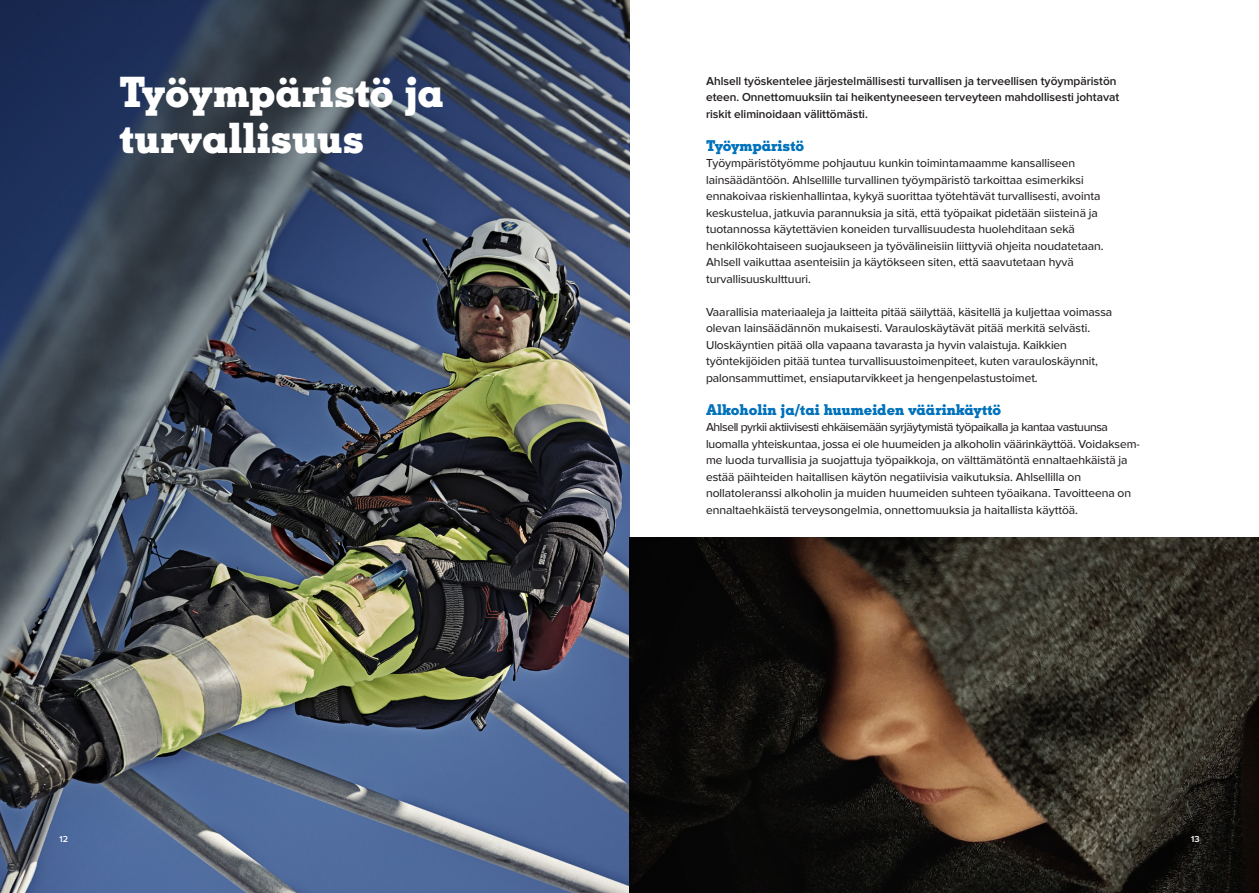
<style>
.page{position:relative;width:1259px;height:893px;background:#fff}
.page>*{position:absolute;margin:0;border:0;box-sizing:border-box;transform-origin:0 0}
.t1{font:800 42px/46.5px "Ahlsell Slab";letter-spacing:-.01em;color:#fff}
.t2{font:800 15px "Ahlsell Slab";color:#0072bc}
.t3{font:12px/16.5px "Ahlsell Sans";color:#231f20}
.t4{font:600 12px/16.5px "Ahlsell Sans";color:#231f20}
.t5{font:600 9px "Ahlsell Sans";color:#fff}
</style>
<div class="page">
<img style="left:0;top:0;width:629px;height:893px">
<img style="left:629px;top:537px;width:629px;height:356px">
<p class="t1" style="left:119px;top:68px;width:326px">Työympäristö ja turvallisuus</p>
<p class="t4" style="left:706px;top:72px;width:415px">Ahlsell työskentelee järjestelmällisesti turvallisen ja terveellisen työympäristön eteen. Onnettomuuksiin tai heikentyneeseen terveyteen mahdollisesti johtavat riskit eliminoidaan välittömästi.</p>
<p class="t2" style="left:706px;top:136px;width:100px">Työympäristö</p>
<p class="t3" style="left:706px;top:155px;width:399px">Työympäristötyömme pohjautuu kunkin toimintamaamme kansalliseen lainsäädäntöön. Ahlsellille turvallinen työympäristö tarkoittaa esimerkiksi ennakoivaa riskienhallintaa, kykyä suorittaa työtehtävät turvallisesti, avointa keskustelua, jatkuvia parannuksia ja sitä, että työpaikat pidetään siisteinä ja tuotannossa käytettävien koneiden turvallisuudesta huolehditaan sekä henkilökohtaiseen suojaukseen ja työvälineisiin liittyviä ohjeita noudatetaan.<br>Ahlsell vaikuttaa asenteisiin ja käytökseen siten, että saavutetaan hyvä turvallisuuskulttuuri.</p>
<p class="t3" style="left:706px;top:303px;width:408px">Vaarallisia materiaaleja ja laitteita pitää säilyttää, käsitellä ja kuljettaa voimassa olevan lainsäädännön mukaisesti. Varauloskäytävät pitää merkitä selvästi.<br>Uloskäyntien pitää olla vapaana tavarasta ja hyvin valaistuja. Kaikkien työntekijöiden pitää tuntea turvallisuustoimenpiteet, kuten varauloskäynnit, palonsammuttimet, ensiaputarvikkeet ja hengenpelastustoimet.</p>
<p class="t2" style="left:706px;top:400px;width:297px">Alkoholin ja/tai huumeiden väärinkäyttö</p>
<p class="t3" style="left:706px;top:419px;width:435px">Ahlsell pyrkii aktiivisesti ehkäisemään syrjäytymistä työpaikalla ja kantaa vastuunsa luomalla yhteiskuntaa, jossa ei ole huumeiden ja alkoholin väärinkäyttöä. Voidaksem&shy;me luoda turvallisia ja suojattuja työpaikkoja, on välttämätöntä ennaltaehkäistä ja estää päihteiden haitallisen käytön negatiivisia vaikutuksia. Ahlsellilla on nollatoleranssi alkoholin ja muiden huumeiden suhteen työaikana. Tavoitteena on ennaltaehkäistä terveysongelmia, onnettomuuksia ja haitallista käyttöä.</p>
<p class="t5" style="left:60px;top:833px;width:10px">12</p>
<p class="t5" style="left:1191px;top:834px;width:10px">13</p>
</div>
